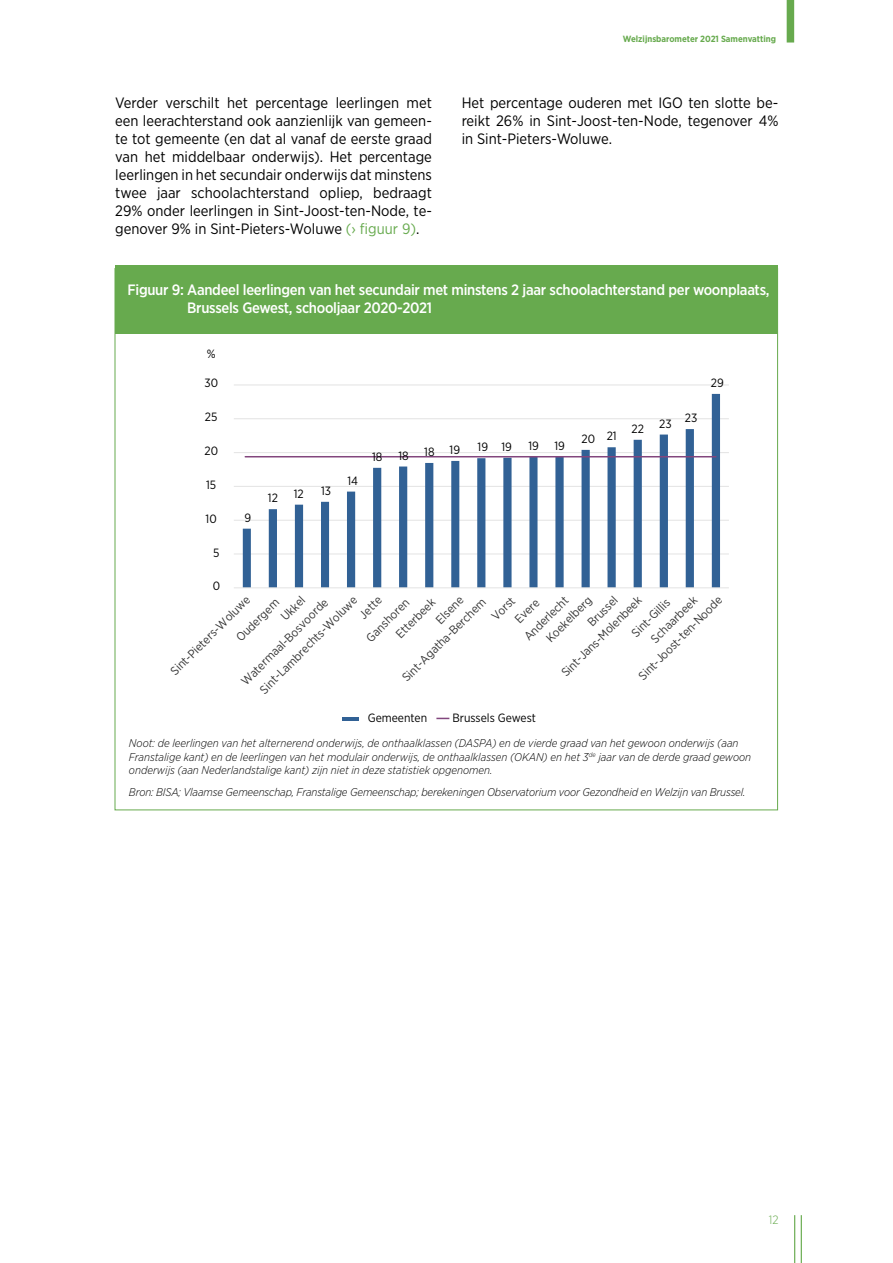
<style>
.page{position:relative;width:893px;height:1263px;background:#fff}
.page>*{position:absolute;margin:0;border:0;box-sizing:border-box;transform-origin:0 0}
.t1{font:15px/18px "Gotham Narrow";color:#000;text-align:justify}
.t2{font:500 15px/18px "Gotham Narrow";letter-spacing:-.02em;color:#fff}
.t3{font:12px/22.5px "Gotham Narrow";color:#343434}
.t4{font:12px "Gotham Narrow";color:#000}
.t5{font:300 12px "Gotham Narrow";color:#67aa4e}
.t6{font:italic 300 11.25px/13.5px "Gotham Narrow";color:#000}
.t7{font:700 9px "Gotham Narrow";color:#67aa4e}
.s1{color:#67aa4e}
</style>
<div class="page">
<hr style="left:801px;top:1215px;width:1px;height:48px;background:#67aa4e">
<hr style="left:794px;top:1215px;width:1px;height:48px;background:#67aa4e">
<div style="left:787px;top:0;width:7px;height:43px;background:#67aa4e"></div>
<div style="left:115px;top:266px;width:663px;height:68px;background:#67aa4e"></div>
<hr style="left:234px;top:554px;width:495px;height:1px;background:#e3e3e3">
<hr style="left:234px;top:520px;width:495px;height:1px;background:#e3e3e3">
<hr style="left:234px;top:486px;width:495px;height:1px;background:#e3e3e3">
<hr style="left:234px;top:452px;width:495px;height:1px;background:#e3e3e3">
<hr style="left:234px;top:418px;width:495px;height:1px;background:#e3e3e3">
<hr style="left:234px;top:385px;width:495px;height:1px;background:#e3e3e3">
<svg style="left:243px;top:394px;width:477px;height:193px"></svg>
<hr style="left:234px;top:587px;width:495px;height:1px;background:#e3e3e3">
<hr style="left:245px;top:456px;width:471px;height:1px;background:#82467d">
<hr style="left:342px;top:717px;width:16px;height:4px;background:#316195">
<svg style="left:436px;top:718px;width:13px;height:1px"></svg>
<p class="t7" style="left:623px;top:33px;width:155px">Welzijnsbarometer 2021 Samenvatting</p>
<p class="t1" style="left:115px;top:93px;width:318px">Verder verschilt het percentage leerlingen met een leerachterstand ook aanzienlijk van gemeen&shy;te tot gemeente (en dat al vanaf de eerste graad van het middelbaar onderwijs). Het percentage leerlingen in het secundair onderwijs dat minstens twee jaar schoolachterstand opliep, bedraagt 29% onder leerlingen in Sint-Joost-ten-Node, te&shy;genover 9% in Sint-Pieters-Woluwe <span class="s1">(› figuur 9)</span>.</p>
<p class="t1" style="left:462px;top:93px;width:318px">Het percentage ouderen met IGO ten slotte be&shy;reikt 26% in Sint-Joost-ten-Node, tegenover 4% in Sint-Pieters-Woluwe.</p>
<p class="t2" style="left:187px;top:281px;width:584px;text-indent:-60px">Figuur 9: Aandeel leerlingen van het secundair met minstens 2 jaar schoolachterstand per woonplaats,<br>Brussels Gewest, schooljaar 2020-2021</p>
<p class="t4" style="left:207px;top:346px;width:10px">%</p>
<p class="t4" style="left:204px;top:376px;width:15px">30</p>
<p class="t4" style="left:205px;top:410px;width:14px">25</p>
<p class="t4" style="left:204px;top:443px;width:15px">20</p>
<p class="t4" style="left:206px;top:477px;width:12px">15</p>
<p class="t4" style="left:206px;top:511px;width:13px">10</p>
<p class="t4" style="left:213px;top:545px;width:8px">5</p>
<p class="t4" style="left:213px;top:579px;width:9px">0</p>
<p class="t4" style="left:244px;top:510px;width:8px">9</p>
<p class="t4" style="left:268px;top:491px;width:12px">12</p>
<p class="t4" style="left:294px;top:486px;width:12px">12</p>
<p class="t4" style="left:321px;top:483px;width:12px">13</p>
<p class="t4" style="left:347px;top:473px;width:12px">14</p>
<p class="t4" style="left:372px;top:449px;width:12px">18</p>
<p class="t4" style="left:398px;top:448px;width:12px">18</p>
<p class="t4" style="left:424px;top:443px;width:37px">18 19</p>
<p class="t4" style="left:478px;top:439px;width:36px">19 19</p>
<p class="t4" style="left:528px;top:438px;width:12px">19</p>
<p class="t4" style="left:554px;top:438px;width:12px">19</p>
<p class="t4" style="left:582px;top:430px;width:37px">20 21</p>
<p class="t4" style="left:631px;top:421px;width:14px">22</p>
<p class="t4" style="left:659px;top:416px;width:14px">23</p>
<p class="t4" style="left:685px;top:411px;width:14px">23</p>
<p class="t4" style="left:711px;top:375px;width:14px">29</p>
<p class="t3" style="left:518px;top:630px;width:58px;rotate:-45deg">A nderlecht</p>
<p class="t3" style="left:634px;top:621px;width:62px;line-height:17.7px;text-indent:-10px;rotate:-45deg">Sint-Gillis<br>Schaarbeek</p>
<p class="t3" style="left:555px;top:666px;width:110px;rotate:-45deg">Sint-Jans-M olenbeek</p>
<p class="t3" style="left:275px;top:610px;width:30px;rotate:-45deg">Ukkel</p>
<p class="t3" style="left:472px;top:597px;width:29px;line-height:20px;text-indent:-106px;rotate:-45deg">Sint-A gatha-Berchem<br>Vorst</p>
<p class="t3" style="left:509px;top:613px;width:31px;rotate:-45deg">Evere</p>
<p class="t3" style="left:581px;top:616px;width:39px;rotate:-45deg">Brussel</p>
<p class="t3" style="left:214px;top:615px;width:57px;text-indent:-70px;rotate:-45deg">Sint-Pieters-Woluwe<br>Oudergem</p>
<p class="t3" style="left:360px;top:631px;width:57px;rotate:-45deg">Ganshoren</p>
<p class="t3" style="left:254px;top:683px;width:134px;rotate:-45deg">Sint-Lambrechts-Woluwe</p>
<p class="t3" style="left:235px;top:675px;width:119px;rotate:-45deg">Watermaal-Bosvoorde</p>
<p class="t3" style="left:353px;top:608px;width:28px;rotate:-45deg">Jette</p>
<p class="t3" style="left:430px;top:614px;width:35px;rotate:-45deg">Elsene</p>
<p class="t3" style="left:632px;top:670px;width:114px;rotate:-45deg">Sint-Joost-ten-N oode</p>
<p class="t3" style="left:390px;top:628px;width:52px;rotate:-45deg">Etterbeek</p>
<p class="t3" style="left:540px;top:632px;width:61px;rotate:-45deg">Koekelberg</p>
<p class="t4" style="left:368px;top:710px;width:61px">Gemeenten</p>
<p class="t4" style="left:452px;top:710px;width:85px">Brussels Gewest</p>
<p class="t6" style="left:129px;top:736px;width:624px">Noot: de leerlingen van het alternerend onderwijs, de onthaalklassen (DASPA) en de vierde graad van het gewoon onderwijs (aan<br>Franstalige kant) en de leerlingen van het modulair onderwijs, de onthaalklassen (OKAN) en het 3<sup>de</sup> jaar van de derde graad gewoon onderwijs (aan Nederlandstalige kant) zijn niet in deze statistiek opgenomen.</p>
<p class="t6" style="left:129px;top:785px;width:618px">Bron: BISA; Vlaamse Gemeenschap, Franstalige Gemeenschap; berekeningen Observatorium voor Gezondheid en Welzijn van Brussel.</p>
<p class="t5" style="left:769px;top:1213px;width:11px">12</p>
</div>
